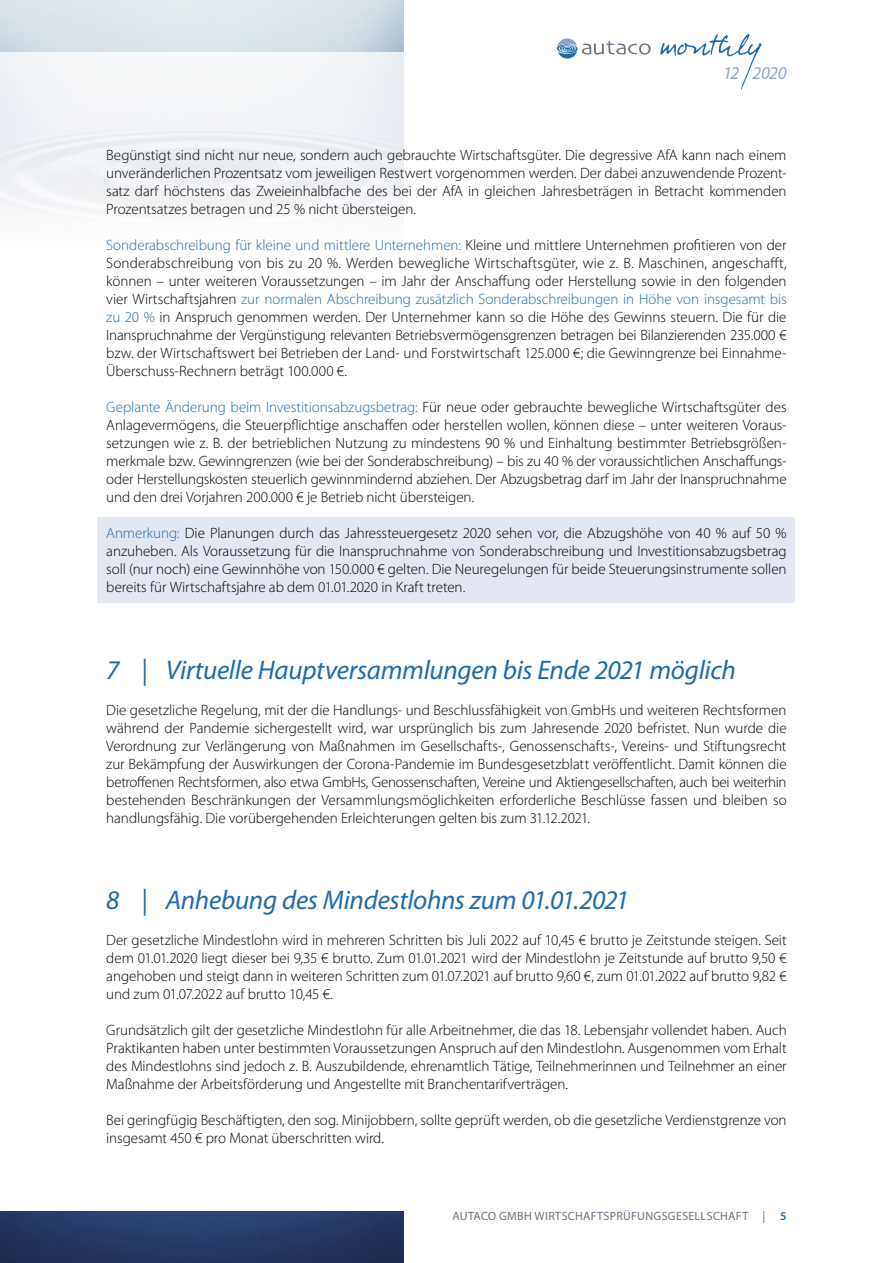
<style>
.page{position:relative;width:893px;height:1263px;background:#fff}
.page>*{position:absolute;margin:0;border:0;box-sizing:border-box;transform-origin:0 0}
.t1{font:italic 27px "Myriad Pro";letter-spacing:-.01em;color:#1f6aaa}
.t2{font:italic 18px "Myriad Pro";letter-spacing:-.025em;color:#8da3cd}
.t3{font:300 15px/18px "Myriad Pro";letter-spacing:-.005em;color:#000;text-align:justify}
.t4{font:12px "Myriad Pro";letter-spacing:.03em;color:#687381}
.s1{color:#1f6aaa}
.s2{font-weight:600;color:#1f6aaa}
</style>
<div class="page">
<div style="left:98px;top:518px;width:697px;height:85px;background:#e3e7f2"></div>
<svg style="left:660px;top:34px;width:102px;height:55px"></svg>
<svg style="left:557px;top:38px;width:94px;height:21px"></svg>
<img style="left:0;top:1212px;width:404px;height:51px">
<p class="t2" style="left:723px;top:62px;width:65px">12 2020</p>
<p class="t3" style="left:106px;top:146px;width:682px">Begünstigt sind nicht nur neue, sondern auch gebrauchte Wirtschaftsgüter. Die degressive AfA kann nach einem unveränderlichen Prozentsatz vom jeweiligen Restwert vorgenommen werden. Der dabei anzuwendende Prozent&shy;satz darf höchstens das Zweieinhalbfache des bei der AfA in gleichen Jahresbeträgen in Betracht kommenden Prozentsatzes betragen und 25 % nicht übersteigen.</p>
<p class="t3" style="left:106px;top:236px;width:682px"><span class="s1">Sonderabschreibung für kleine und mittlere Unternehmen:</span> Kleine und mittlere Unternehmen profitieren von der Sonderabschreibung von bis zu 20 %. Werden bewegliche Wirtschaftsgüter, wie z. B. Maschinen, angeschafft, können – unter weiteren Voraussetzungen – im Jahr der Anschaffung oder Herstellung sowie in den folgenden vier Wirtschaftsjahren <span class="s1">zur normalen Abschreibung zusätzlich Sonderabschreibungen in Höhe von insgesamt bis zu 20 %</span> in Anspruch genommen werden. Der Unternehmer kann so die Höhe des Gewinns steuern. Die für die Inanspruchnahme der Vergünstigung relevanten Betriebsvermögensgrenzen betragen bei Bilanzierenden 235.000 € bzw. der Wirtschaftswert bei Betrieben der Land- und Forstwirtschaft 125.000 €; die Gewinngrenze bei Einnahme-Überschuss-Rechnern beträgt 100.000 €.</p>
<p class="t3" style="left:106px;top:398px;width:682px"><span class="s1">Geplante Änderung beim Investitionsabzugsbetrag:</span> Für neue oder gebrauchte bewegliche Wirtschaftsgüter des Anlagevermögens, die Steuerpflichtige anschaffen oder herstellen wollen, können diese – unter weiteren Voraus&shy;setzungen wie z. B. der betrieblichen Nutzung zu mindestens 90 % und Einhaltung bestimmter Betriebsgrößen&shy;merkmale bzw. Gewinngrenzen (wie bei der Sonderabschreibung) – bis zu 40 % der voraussichtlichen Anschaffungs&shy;oder Herstellungskosten steuerlich gewinnmindernd abziehen. Der Abzugsbetrag darf im Jahr der Inanspruchnahme und den drei Vorjahren 200.000 € je Betrieb nicht übersteigen.</p>
<p class="t3" style="left:106px;top:524px;width:682px"><span class="s1">Anmerkung:</span> Die Planungen durch das Jahressteuergesetz 2020 sehen vor, die Abzugshöhe von 40 % auf 50 % anzuheben. Als Voraussetzung für die Inanspruchnahme von Sonderabschreibung und Investitionsabzugsbetrag soll (nur noch) eine Gewinnhöhe von 150.000 € gelten. Die Neuregelungen für beide Steuerungsinstrumente sollen bereits für Wirtschaftsjahre ab dem 01.01.2020 in Kraft treten.</p>
<h1 class="t1" style="left:106px;top:653px;width:631px">7 | Virtuelle Hauptversammlungen bis Ende 2021 möglich</h1>
<p class="t3" style="left:106px;top:700px;width:682px">Die gesetzliche Regelung, mit der die Handlungs- und Beschlussfähigkeit von GmbHs und weiteren Rechtsformen während der Pandemie sichergestellt wird, war ursprünglich bis zum Jahresende 2020 befristet. Nun wurde die Verordnung zur Verlängerung von Maßnahmen im Gesellschafts-, Genossenschafts-, Vereins- und Stiftungsrecht zur Bekämpfung der Auswirkungen der Corona-Pandemie im Bundesgesetzblatt veröffentlicht. Damit können die betroffenen Rechtsformen, also etwa GmbHs, Genossenschaften, Vereine und Aktiengesellschaften, auch bei weiterhin bestehenden Beschränkungen der Versammlungsmöglichkeiten erforderliche Beschlüsse fassen und bleiben so handlungsfähig. Die vorübergehenden Erleichterungen gelten bis zum 31.12.2021.</p>
<h1 class="t1" style="left:106px;top:883px;width:524px">8 | Anhebung des Mindestlohns zum 01.01.2021</h1>
<p class="t3" style="left:106px;top:931px;width:682px">Der gesetzliche Mindestlohn wird in mehreren Schritten bis Juli 2022 auf 10,45 € brutto je Zeitstunde steigen. Seit dem 01.01.2020 liegt dieser bei 9,35 € brutto. Zum 01.01.2021 wird der Mindestlohn je Zeitstunde auf brutto 9,50 € angehoben und steigt dann in weiteren Schritten zum 01.07.2021 auf brutto 9,60 €, zum 01.01.2022 auf brutto 9,82 € und zum 01.07.2022 auf brutto 10,45 €.</p>
<p class="t3" style="left:106px;top:1021px;width:682px">Grundsätzlich gilt der gesetzliche Mindestlohn für alle Arbeitnehmer, die das 18. Lebensjahr vollendet haben. Auch Praktikanten haben unter bestimmten Voraussetzungen Anspruch auf den Mindestlohn. Ausgenommen vom Erhalt des Mindestlohns sind jedoch z. B. Auszubildende, ehrenamtlich Tätige, Teilnehmerinnen und Teilnehmer an einer Maßnahme der Arbeitsförderung und Angestellte mit Branchentarifverträgen.</p>
<p class="t3" style="left:106px;top:1111px;width:682px">Bei geringfügig Beschäftigten, den sog. Minijobbern, sollte geprüft werden, ob die gesetzliche Verdienstgrenze von insgesamt 450 € pro Monat überschritten wird.</p>
<p class="t4" style="left:452px;top:1208px;width:124px">AUTACO GMBH WIRTSCHA</p>
<p class="t4" style="left:591px;top:1208px;width:131px">FTSPRÜFUNGSGESELLSCHA</p>
<p class="t4" style="left:736px;top:1208px;width:11px">FT</p>
<p class="t4" style="left:762px;top:1208px;width:26px">| <span class="s2">5</span></p>
</div>
